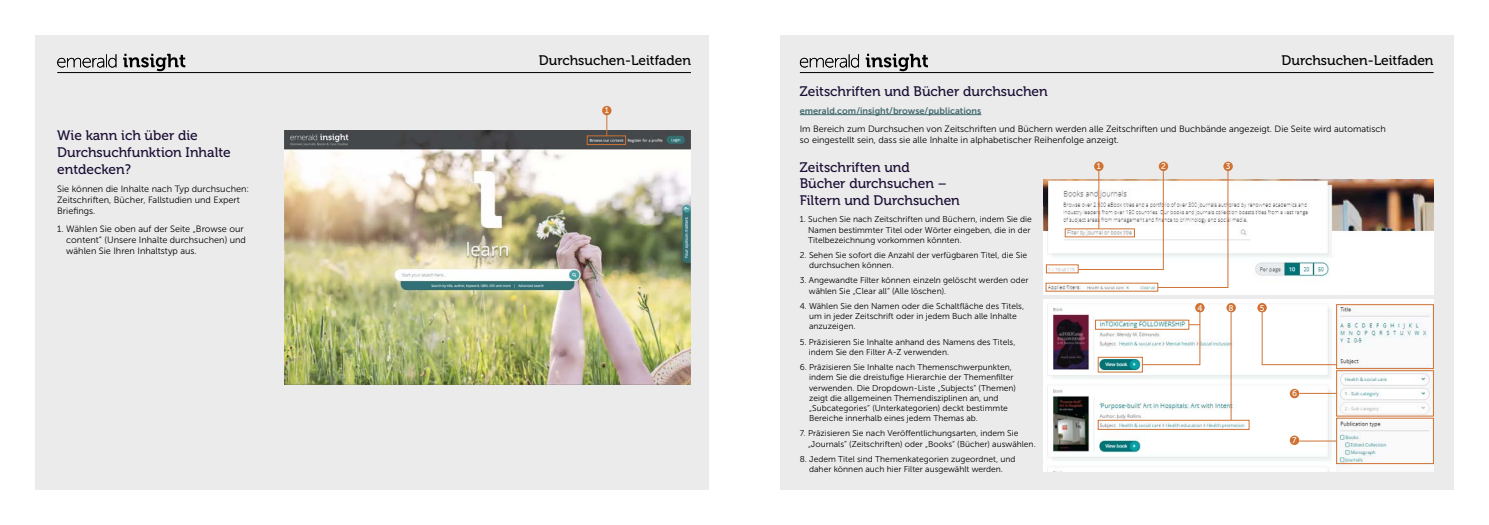
<style>
.page{position:relative;width:1489px;height:525px;background:#fff}
.page>*{position:absolute;margin:0;border:0;box-sizing:border-box;transform-origin:0 0}
.t1{font:13.75px/16.5px "Museo 500";color:#1a0d34}
.t2{font:13.75px "Museo 500";color:#000}
.t3{font:9.12px/11px "Museo Sans 300";color:#000}
.t4{font:9.12px "Museo Sans 700";color:#446b70}
.t5{font:8.5px/10.2px "Museo Sans 300";color:#000}
.t6{font:8.38px "Museo Sans 500";color:#fff}
</style>
<div class="page">
<div style="left:35px;top:35px;width:674px;height:454px;background:#ebebeb"></div>
<div style="left:780px;top:35px;width:673px;height:454px;background:#ebebeb"></div>
<hr style="left:57px;top:72px;width:634px;height:1px;background:#000">
<hr style="left:799px;top:72px;width:634px;height:1px;background:#000">
<svg style="left:57px;top:54px;width:128px;height:17px"></svg>
<svg style="left:799px;top:54px;width:129px;height:17px"></svg>
<img style="left:284px;top:130px;width:407px;height:254px">
<svg style="left:606px;top:115px;width:1px;height:20px"></svg>
<div style="left:602px;top:106px;width:9px;height:9px;background:#cf7234;border-radius:50%"></div>
<div style="left:587px;top:135px;width:39px;height:10px;border:1px solid #cf7234"></div>
<img style="left:1043px;top:180px;width:390px;height:114px">
<div style="left:1094px;top:161px;width:9px;height:10px;background:#cf7234;border-radius:50%"></div>
<div style="left:1158px;top:161px;width:10px;height:10px;background:#cf7234;border-radius:50%"></div>
<div style="left:1223px;top:161px;width:9px;height:10px;background:#cf7234;border-radius:50%"></div>
<svg style="left:1077px;top:169px;width:151px;height:118px"></svg>
<img style="left:1043px;top:299px;width:390px;height:172px">
<div style="left:1226px;top:303px;width:9px;height:9px;background:#cf7234;border-radius:50%"></div>
<div style="left:1195px;top:303px;width:9px;height:9px;background:#cf7234;border-radius:50%"></div>
<div style="left:1257px;top:303px;width:9px;height:9px;background:#cf7234;border-radius:50%"></div>
<svg style="left:1289px;top:388px;width:10px;height:10px"></svg>
<svg style="left:1289px;top:435px;width:10px;height:10px"></svg>
<div style="left:1097px;top:357px;width:45px;height:15px;border:1px solid #cf7234"></div>
<div style="left:1097px;top:420px;width:152px;height:9px;border:1px solid #cf7234"></div>
<div style="left:1336px;top:304px;width:97px;height:64px;border:1px solid #cf7234"></div>
<div style="left:1336px;top:370px;width:97px;height:46px;border:1px solid #cf7234"></div>
<hr style="left:1230px;top:312px;width:1px;height:108px;background:#cf7234">
<svg style="left:1261px;top:312px;width:75px;height:53px;background:#fcfaf8"></svg>
<svg style="left:1142px;top:312px;width:58px;height:53px;background:#f1efeb"></svg>
<hr style="left:1299px;top:393px;width:37px;height:1px;background:#cf7234">
<hr style="left:1299px;top:440px;width:37px;height:1px;background:#cf7234">
<hr style="left:799px;top:114px;width:182px;height:1px;background:#446b70">
<h1 class="t1" style="left:57px;top:128px;width:175px">Wie kann ich über die<br>Durchsuchfunktion Inhalte entdecken?</h1>
<p class="t3" style="left:57px;top:183px;width:193px">Sie können die Inhalte nach Typ durchsuchen:<br>Zeitschriften, Bücher, Fallstudien und Expert<br>Briefings.</p>
<p class="t3" style="left:66px;top:223px;width:181px;text-indent:-9px">1. Wählen Sie oben auf der Seite „Browse our content“ (Unsere Inhalte durchsuchen) und wählen Sie Ihren Inhaltstyp aus.</p>
<h1 class="t2" style="left:539px;top:53px;width:154px">Durchsuchen-Leitfaden</h1>
<h1 class="t2" style="left:1281px;top:53px;width:154px">Durchsuchen-Leitfaden</h1>
<p class="t6" style="left:604px;top:106px;width:6px">1</p>
<h1 class="t1" style="left:799px;top:83px;width:249px">Zeitschriften und Bücher durchsuchen</h1>
<p class="t4" style="left:799px;top:105px;width:183px">emerald.com/insight/browse/publications</p>
<p class="t3" style="left:799px;top:123px;width:587px">Im Bereich zum Durchsuchen von Zeitschriften und Büchern werden alle Zeitschriften und Buchbände angezeigt. Die Seite wird automatisch so eingestellt sein, dass sie alle Inhalte in alphabetischer Reihenfolge anzeigt.</p>
<h1 class="t1" style="left:799px;top:159px;width:162px">Zeitschriften und<br>Bücher durchsuchen –<br>Filtern und Durchsuchen</h1>
<p class="t5" style="left:808px;top:214px;width:225px;text-indent:-8px">1. Suchen Sie nach Zeitschriften und Büchern, indem Sie die<br>Namen bestimmter Titel oder Wörter eingeben, die in der<br>Titelbezeichnung vorkommen könnten.</p>
<p class="t5" style="left:809px;top:250px;width:219px;text-indent:-9px">2. Sehen Sie sofort die Anzahl der verfügbaren Titel, die Sie durchsuchen können.</p>
<p class="t5" style="left:808px;top:275px;width:221px;text-indent:-9px">3. Angewandte Filter können einzeln gelöscht werden oder wählen Sie „Clear all“ (Alle löschen).</p>
<p class="t5" style="left:809px;top:301px;width:216px;text-indent:-9px">4. Wählen Sie den Namen oder die Schaltfläche des Titels, um in jeder Zeitschrift oder in jedem Buch alle Inhalte anzuzeigen.</p>
<p class="t5" style="left:808px;top:336px;width:208px;text-indent:-9px">5. Präzisieren Sie Inhalte anhand des Namens des Titels, indem Sie den Filter A-Z verwenden.</p>
<p class="t5" style="left:809px;top:362px;width:208px;text-indent:-9px">6. Präzisieren Sie Inhalte nach Themenschwerpunkten, indem Sie die dreistufige Hierarchie der Themenfilter verwenden. Die Dropdown-Liste „Subjects“ (Themen) zeigt die allgemeinen Themendisziplinen an, und „Subcategories“ (Unterkategorien) deckt bestimmte Bereiche innerhalb eines jedem Themas ab.</p>
<p class="t5" style="left:808px;top:428px;width:229px;text-indent:-8px">7. Präzisieren Sie nach Veröffentlichungsarten, indem Sie „Journals“ (Zeitschriften) oder „Books“ (Bücher) auswählen.</p>
<p class="t5" style="left:799px;top:453px;width:217px;text-align:center">8. Jedem Titel sind Themenkategorien zugeordnet, und daher können auch hier Filter ausgewählt werden.</p>
<p class="t6" style="left:1096px;top:162px;width:6px">1</p>
<p class="t6" style="left:1160px;top:162px;width:6px">2</p>
<p class="t6" style="left:1225px;top:162px;width:6px">3</p>
<p class="t6" style="left:1197px;top:303px;width:7px">4</p>
<p class="t6" style="left:1228px;top:303px;width:7px">8</p>
<p class="t6" style="left:1259px;top:303px;width:6px">5</p>
<p class="t6" style="left:1291px;top:388px;width:6px">6</p>
<p class="t6" style="left:1292px;top:435px;width:6px">7</p>
</div>
